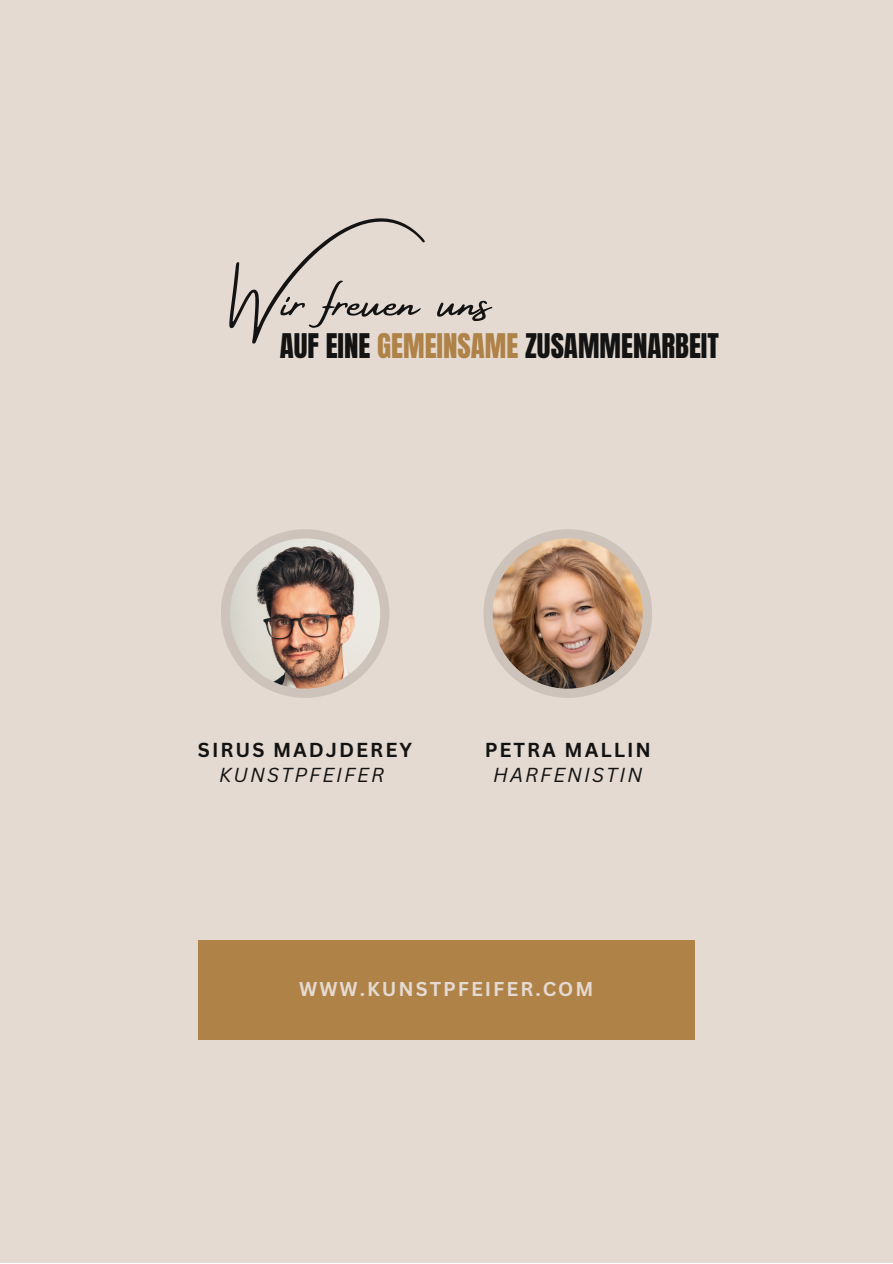
<style>
.page{position:relative;width:893px;height:1264px;background:#fff}
.page>*{position:absolute;margin:0;border:0;box-sizing:border-box;transform-origin:0 0}
.t1{font:53.4px "Amsterdam Four";color:#131313}
.t2{font:28.95px "Anton";color:#131313}
.t3{font:700 19.65px "Canva Sans";letter-spacing:.1em;color:#131313}
.t4{font:italic 19.65px "Canva Sans";letter-spacing:.1em;color:#131313}
.t5{font:700 19.5px "Canva Sans";letter-spacing:.1em;color:#e4dad1}
.s1{color:#af8248}
</style>
<div class="page">
<div style="left:0;top:0;width:892px;height:1262px;background:#e4dad1"></div>
<div style="left:221px;top:529px;width:168px;height:169px;background:#cdc3bb;border-radius:50%"></div>
<img style="left:230px;top:538px;width:150px;height:150px;border-radius:50%">
<div style="left:483px;top:529px;width:169px;height:169px;background:#cdc3bb;border-radius:50%"></div>
<img style="left:492px;top:538px;width:151px;height:150px;border-radius:50%">
<div style="left:198px;top:940px;width:496px;height:99px;background:#af8248"></div>
<p class="t1" style="left:232px;top:271px;width:260px">Wir freuen uns</p>
<p class="t2" style="left:280px;top:325px;width:440px">AUF EINE <span class="s1">GEMEINSAME</span> ZUSAMMENARBEIT</p>
<p class="t3" style="left:198px;top:736px;width:216px">SIRUS MADJDEREY</p>
<p class="t4" style="left:219px;top:760px;width:166px">KUNSTPFEIFER</p>
<p class="t3" style="left:484px;top:736px;width:168px">PETRA MALLIN</p>
<p class="t4" style="left:493px;top:760px;width:151px">HARFENISTIN</p>
<p class="t5" style="left:299px;top:975px;width:295px">WWW.KUNSTPFEIFER.COM</p>
</div>
